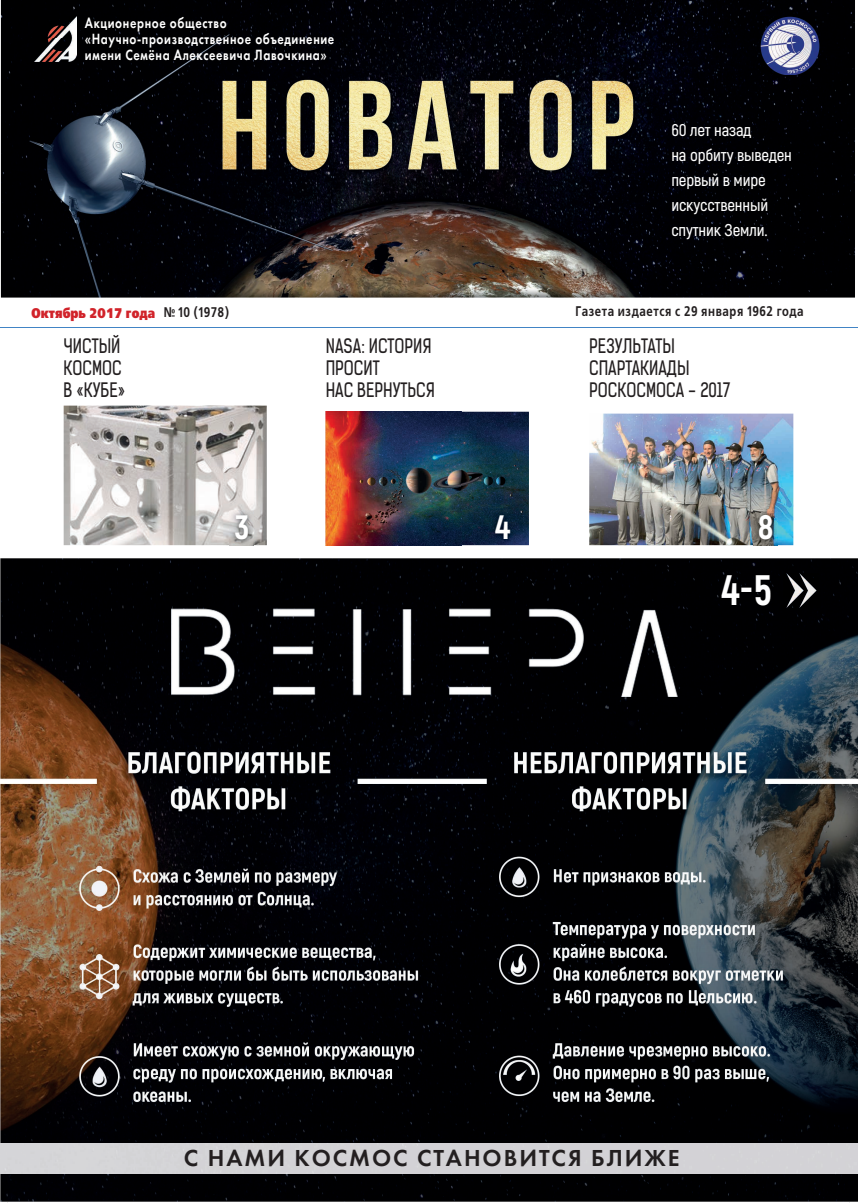
<style>
.page{position:relative;width:858px;height:1203px;background:#fff}
.page>*{position:absolute;margin:0;border:0;box-sizing:border-box;transform-origin:0 0}
.t1{font:800 42.5px "Akrobat";color:#fff;scale:.95 1}
.t2{font:800 33.8px "Akrobat";color:#fff}
.t3{font:24px "Futura Demi C";letter-spacing:.08em;color:#231f20}
.t4{font:19px/22px "Kelson Sans Regular RU";color:#231f20;scale:.85 1}
.t5{font:600 17px/25px "Akrobat";letter-spacing:-.01em;color:#fff}
.t6{font:15.4px/15.9px "Futura Demi C";letter-spacing:.05em;color:#fff;scale:.8 1}
.t7{font:700 14px "Free Set C";letter-spacing:.05em;color:#231f20;scale:.8 1}
.t8{font:14px "Free Set Black C";color:#d1232a;scale:.8 1}
.s1{font-family:"Free Set C";font-weight:700;color:#231f20}
</style>
<div class="page">
<img style="left:0;top:558px;width:858px;height:643px">
<img style="left:64px;top:406px;width:203px;height:139px">
<img style="left:326px;top:412px;width:203px;height:133px">
<img style="left:1px;top:0;width:854px;height:298px">
<svg style="left:230px;top:545px;width:23px;height:1px"></svg>
<img style="left:230px;top:510px;width:23px;height:35px">
<img style="left:490px;top:510px;width:25px;height:35px">
<img style="left:761px;top:17px;width:58px;height:58px">
<img style="left:589px;top:414px;width:204px;height:131px">
<svg style="left:753px;top:545px;width:24px;height:1px"></svg>
<img style="left:753px;top:510px;width:24px;height:35px">
<div style="left:0;top:1143px;width:858px;height:30px;background:#d3d2d6"></div>
<img style="left:783px;top:574px;width:36px;height:33px">
<img style="left:34px;top:17px;width:42px;height:44px">
<hr style="left:0;top:327px;width:858px;height:1px;background:#4184c5">
<p class="t6" style="left:85px;top:15px;width:313px">Акционерное общество «Научно-производственное объединение имени Семёна Алексеевича Лавочкина»</p>
<p class="t5" style="left:671px;top:117px;width:122px">60 лет назад<br>на орбиту выведен первый в мире искусственный спутник Земли.</p>
<p class="t8" style="left:32px;top:305px;width:248px">Октябрь 2017 года <span class="s1">№ 10 (1978)</span></p>
<p class="t7" style="left:575px;top:303px;width:287px">Газета издается с 29 января 1962 года</p>
<p class="t4" style="left:63px;top:335px;width:74px">ЧИСТЫЙ<br>КОСМОС<br>В «КУБЕ»</p>
<p class="t4" style="left:589px;top:335px;width:167px">РЕЗУЛЬТАТЫ<br>СПАРТАКИАДЫ<br>РОСКОСМОСА - 2017</p>
<p class="t4" style="left:326px;top:335px;width:130px">NASA: ИСТОРИЯ<br>ПРОСИТ<br>НАС ВЕРНУТЬСЯ</p>
<h2 class="t2" style="left:235px;top:506px;width:16px">3</h2>
<h2 class="t2" style="left:495px;top:506px;width:17px">4</h2>
<h2 class="t2" style="left:757px;top:506px;width:17px">8</h2>
<h1 class="t1" style="left:721px;top:563px;width:55px">4-5</h1>
<h3 class="t3" style="left:184px;top:1144px;width:497px">С НАМИ КОСМОС СТАНОВИТСЯ БЛИЖЕ</h3>
</div>
